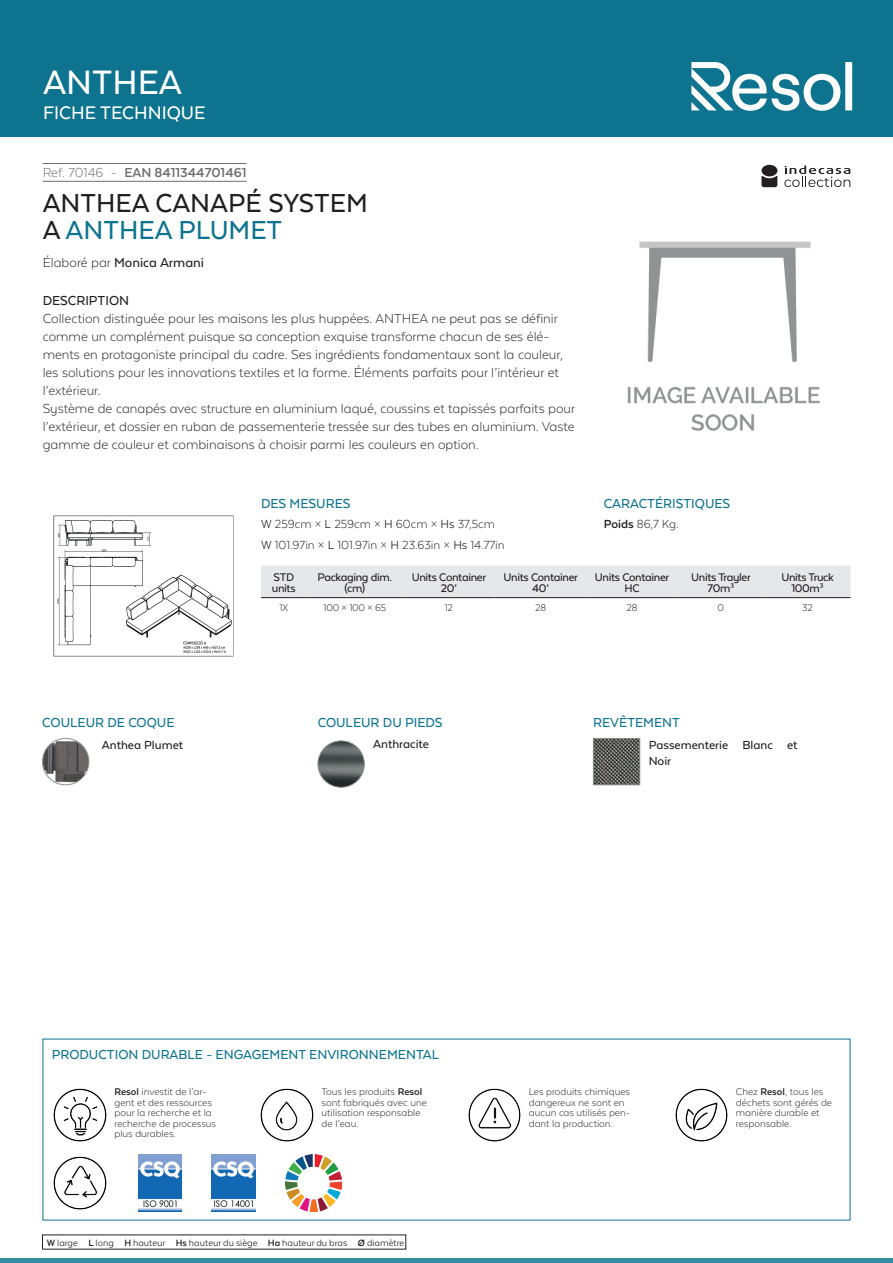
<style>
.page{position:relative;width:893px;height:1263px;background:#fff}
.page>*{position:absolute;margin:0;border:0;box-sizing:border-box;transform-origin:0 0}
.t1{font:500 39px "Texta Alt";color:#fff}
.t2{font:500 30px/27px "Texta Alt";color:#231f20}
.t3{font:500 21px "Texta Alt";color:#fff}
.t4{font:300 15px/18px "Texta Alt";color:#231f20}
.t5{font:500 15px "Texta Alt";color:#0d738f}
.t6{font:500 15px "Texta Alt";color:#231f20}
.t7{font:700 15px "Texta Alt";color:#6c6d70}
.t8{font:300 13.5px/20.4px "Texta Alt";color:#231f20}
.t9{font:500 13.5px/16.2px "Texta Alt";color:#231f20}
.t10{font:500 12.75px/10.5px "Texta Alt";letter-spacing:-.025em;color:#231f20;text-align:center}
.t11{font:300 11.25px/10.5px "Texta Alt";color:#231f20}
.t12{font:10.5px "Texta Alt";color:#231f20}
.s1{font-weight:300}
.s2{color:#0d738f}
.s3{font-weight:700}
.s4{font-weight:400}
</style>
<div class="page">
<div style="left:0;top:0;width:893px;height:137px;background:#0d738f"></div>
<hr style="left:0;top:1259px;width:893px;height:4px;background:#348ea3">
<svg style="left:691px;top:62px;width:161px;height:49px"></svg>
<hr style="left:43px;top:163px;width:204px;height:1px;background:#6c6d70">
<hr style="left:43px;top:181px;width:204px;height:1px;background:#6c6d70">
<img style="left:627px;top:241px;width:193px;height:190px">
<img style="left:42px;top:738px;width:47px;height:47px;border-radius:23px">
<div style="left:42px;top:738px;width:47px;height:47px;border:1px solid #89948d;border-radius:50%"></div>
<img style="left:318px;top:741px;width:46px;height:46px;border-radius:23px">
<div style="left:318px;top:741px;width:46px;height:46px;border:1px solid #89948d;border-radius:50%"></div>
<img style="left:595px;top:740px;width:43px;height:43px">
<div style="left:593px;top:738px;width:47px;height:47px;border:1px solid #89948d"></div>
<img style="left:53px;top:515px;width:181px;height:142px">
<div style="left:261px;top:565px;width:590px;height:32px;background:#e6e7e9"></div>
<hr style="left:261px;top:597px;width:46px;height:1px;background:#231f20">
<hr style="left:307px;top:597px;width:96px;height:1px;background:#231f20">
<hr style="left:403px;top:597px;width:92px;height:1px;background:#231f20">
<hr style="left:495px;top:597px;width:92px;height:1px;background:#231f20">
<hr style="left:587px;top:597px;width:90px;height:1px;background:#231f20">
<hr style="left:677px;top:597px;width:88px;height:1px;background:#231f20">
<hr style="left:765px;top:597px;width:86px;height:1px;background:#231f20">
<img style="left:53px;top:1088px;width:54px;height:54px">
<img style="left:260px;top:1088px;width:54px;height:54px">
<img style="left:468px;top:1088px;width:53px;height:54px">
<img style="left:675px;top:1088px;width:53px;height:54px">
<img style="left:53px;top:1156px;width:54px;height:54px">
<img style="left:138px;top:1155px;width:44px;height:56px">
<img style="left:212px;top:1155px;width:43px;height:56px">
<img style="left:285px;top:1155px;width:57px;height:56px">
<div style="left:761px;top:165px;width:16px;height:11px;background:#231f20;border-radius:50%"></div>
<svg style="left:761px;top:175px;width:16px;height:12px"></svg>
<svg style="left:784px;top:165px;width:66px;height:22px"></svg>
<h1 class="t1" style="left:43px;top:62px;width:141px">ANTHEA</h1>
<h3 class="t3" style="left:43px;top:102px;width:164px">FICHE TECHNIQUE</h3>
<p class="t7" style="left:43px;top:164px;width:205px"><span class="s1">Ref. 70146 -</span> EAN 8411344701461</p>
<h2 class="t2" style="left:43px;top:189px;width:327px">ANTHEA CANAPÉ SYSTEM<br>A <span class="s2">ANTHEA PLUMET</span></h2>
<p class="t6" style="left:43px;top:255px;width:163px"><span class="s1">Élaboré par</span> Monica Armani</p>
<p class="t6" style="left:43px;top:292px;width:88px">DESCRIPTION</p>
<p class="t4" style="left:43px;top:309px;width:534px">Collection distinguée pour les maisons les plus huppées. ANTHEA ne peut pas se définir comme un complément puisque sa conception exquise transforme chacun de ses élé&shy;ments en protagoniste principal du cadre. Ses ingrédients fondamentaux sont la couleur, les solutions pour les innovations textiles et la forme. Éléments parfaits pour l’intérieur et l’extérieur.<br>Système de canapés avec structure en aluminium laqué, coussins et tapissés parfaits pour l’extérieur, et dossier en ruban de passementerie tressée sur des tubes en aluminium. Vaste gamme de couleur et combinaisons à choisir parmi les couleurs en option.</p>
<p class="t5" style="left:42px;top:714px;width:134px">COULEUR DE COQUE</p>
<p class="t9" style="left:102px;top:737px;width:83px">Anthea Plumet</p>
<p class="t5" style="left:604px;top:495px;width:128px">CARACTÉRISTIQUES</p>
<p class="t8" style="left:604px;top:514px;width:76px"><span class="s3">Poids</span> 86,7 Kg.</p>
<p class="t5" style="left:261px;top:495px;width:91px">DES MESURES</p>
<p class="t8" style="left:261px;top:514px;width:245px"><span class="s4">W</span> 259cm × <span class="s4">L</span> 259cm × <span class="s4">H</span> 60cm × <span class="s4">Hs</span> 37,5cm<br><span class="s4">W</span> 101.97in × <span class="s4">L</span> 101.97in × <span class="s4">H</span> 23.63in × <span class="s4">Hs</span> 14.77in</p>
<p class="t10" style="left:272px;top:572px;width:25px;text-align:left">STD units</p>
<p class="t10" style="left:317px;top:572px;width:76px">Packaging dim. (cm)</p>
<p class="t10" style="left:412px;top:572px;width:76px">Units Container<br>20’</p>
<p class="t10" style="left:504px;top:572px;width:76px">Units Container<br>40’</p>
<p class="t10" style="left:595px;top:572px;width:76px">Units Container<br>HC</p>
<p class="t10" style="left:691px;top:572px;width:61px">Units Trayler<br>70m³</p>
<p class="t10" style="left:781px;top:572px;width:54px">Units Truck<br>100m³</p>
<p class="t11" style="left:279px;top:602px;width:10px">1X</p>
<p class="t11" style="left:324px;top:602px;width:64px">100 × 100 × 65</p>
<p class="t11" style="left:445px;top:602px;width:10px">12</p>
<p class="t11" style="left:535px;top:602px;width:12px">28</p>
<p class="t11" style="left:626px;top:602px;width:12px">28</p>
<p class="t11" style="left:718px;top:602px;width:8px">0</p>
<p class="t11" style="left:802px;top:602px;width:12px">32</p>
<p class="t5" style="left:318px;top:714px;width:126px">COULEUR DU PIEDS</p>
<p class="t9" style="left:373px;top:736px;width:57px">Anthracite</p>
<p class="t5" style="left:593px;top:714px;width:88px">REVÊTEMENT</p>
<p class="t9" style="left:649px;top:736px;width:150px">Passementerie Blanc et<br>Noir</p>
<p class="t5" style="left:52px;top:1047px;width:389px">PRODUCTION DURABLE - ENGAGEMENT ENVIRONNEMENTAL</p>
<p class="t11" style="left:114px;top:1086px;width:103px"><span class="s3">Resol</span> investit de l’ar&shy;gent et des ressources pour la recherche et la recherche de processus plus durables.</p>
<p class="t11" style="left:322px;top:1086px;width:107px">Tous les produits <span class="s3">Resol </span>sont fabriqués avec une utilisation responsable de l’eau.</p>
<p class="t11" style="left:529px;top:1086px;width:103px">Les produits chimiques dangereux ne sont en aucun cas utilisés pen&shy;dant la production.</p>
<p class="t11" style="left:736px;top:1086px;width:98px">Chez <span class="s3">Resol</span>, tous les déchets sont gérés de manière durable et responsable.</p>
<p class="t12" style="left:47px;top:1237px;width:359px"><span class="s3">W</span> large <span class="s3">L</span> long <span class="s3">H</span> hauteur <span class="s3">Hs</span> hauteur du siège <span class="s3">Ha</span> hauteur du bras <span class="s3">Ø</span> diamètre</p>
</div>
